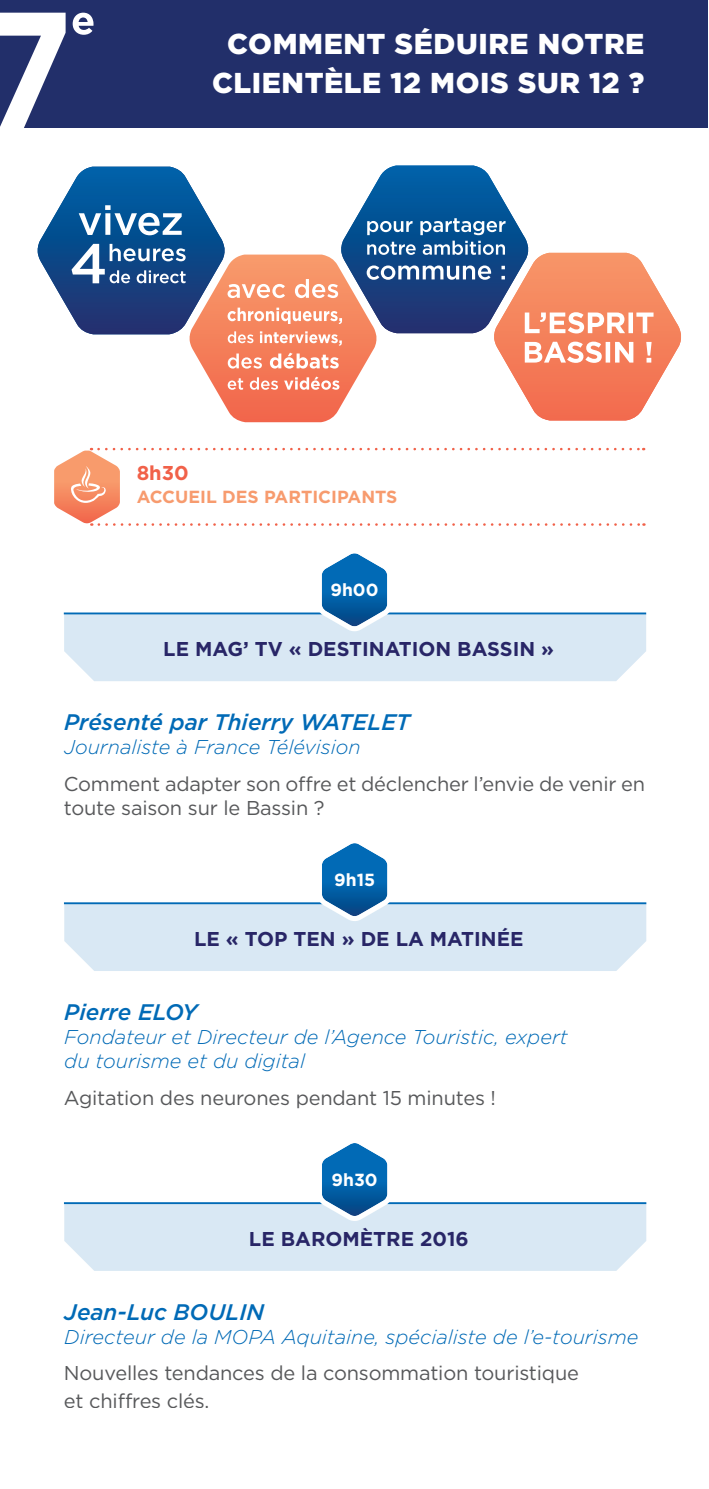
<style>
.page{position:relative;width:709px;height:1489px;background:#fff}
.page>*{position:absolute;margin:0;border:0;box-sizing:border-box;transform-origin:0 0}
.t1{font:900 28.75px/39px "Gotham";letter-spacing:.02em;color:#fff;text-align:center}
.t2{font:italic 500 22.5px "Gotham";color:#016ab6}
.t3{font:20px/24px "Gotham";letter-spacing:-.01em;color:#57585a}
.t4{font:italic 300 20px/24px "Gotham";color:#016ab6}
.t5{font:700 20px "Gotham";color:#292667}
.t6{font:700 20px "Gotham";color:#f16149}
.t7{font:700 17.5px "Gotham";color:#f79b6e}
.t8{font:700 17.5px "Gotham";color:#fff}
</style>
<div class="page">
<div style="left:0;top:1px;width:708px;height:127px;background:#222f6a"></div>
<svg style="left:54px;top:448px;width:590px;height:78px"></svg>
<svg style="left:64px;top:553px;width:582px;height:128px"></svg>
<svg style="left:64px;top:843px;width:582px;height:128px"></svg>
<svg style="left:64px;top:1143px;width:582px;height:127px"></svg>
<svg style="left:0;top:13px;width:66px;height:115px"></svg>
<svg style="left:73px;top:13px;width:20px;height:22px"></svg>
<svg style="left:38px;top:165px;width:643px;height:257px"></svg>
<h1 class="t1" style="left:212px;top:24px;width:434px">COMMENT SÉDUIRE NOTRE<br>CLIENTÈLE 12 MOIS SUR 12 ?</h1>
<p class="t6" style="left:137px;top:459px;width:54px">8h30</p>
<p class="t7" style="left:137px;top:485px;width:262px">ACCUEIL DES PARTICIPANTS</p>
<p class="t8" style="left:330px;top:578px;width:50px">9h00</p>
<p class="t5" style="left:163px;top:635px;width:392px">LE MAG’ TV « DESTINATION BASSIN »</p>
<p class="t2" style="left:64px;top:707px;width:347px">Présenté par Thierry WATELET</p>
<p class="t4" style="left:64px;top:734px;width:298px">Journaliste à France Télévision</p>
<p class="t3" style="left:64px;top:771px;width:583px">Comment adapter son offre et déclencher l’envie de venir en toute saison sur le Bassin ?</p>
<p class="t8" style="left:334px;top:868px;width:42px">9h15</p>
<p class="t5" style="left:194px;top:925px;width:331px">LE « TOP TEN » DE LA MATINÉE</p>
<p class="t2" style="left:64px;top:997px;width:135px">Pierre ELOY</p>
<p class="t4" style="left:64px;top:1024px;width:505px">Fondateur et Directeur de l’Agence Touristic, expert du tourisme et du digital</p>
<p class="t3" style="left:64px;top:1085px;width:433px">Agitation des neurones pendant 15 minutes !</p>
<p class="t8" style="left:331px;top:1167px;width:48px">9h30</p>
<p class="t5" style="left:249px;top:1225px;width:221px">LE BAROMÈTRE 2016</p>
<p class="t2" style="left:64px;top:1296px;width:201px">Jean-Luc BOULIN</p>
<p class="t4" style="left:64px;top:1323px;width:575px">Directeur de la MOPA Aquitaine, spécialiste de l’e-tourisme</p>
<p class="t3" style="left:64px;top:1359px;width:516px;line-height:27px">Nouvelles tendances de la consommation touristique et chiffres clés.</p>
</div>
